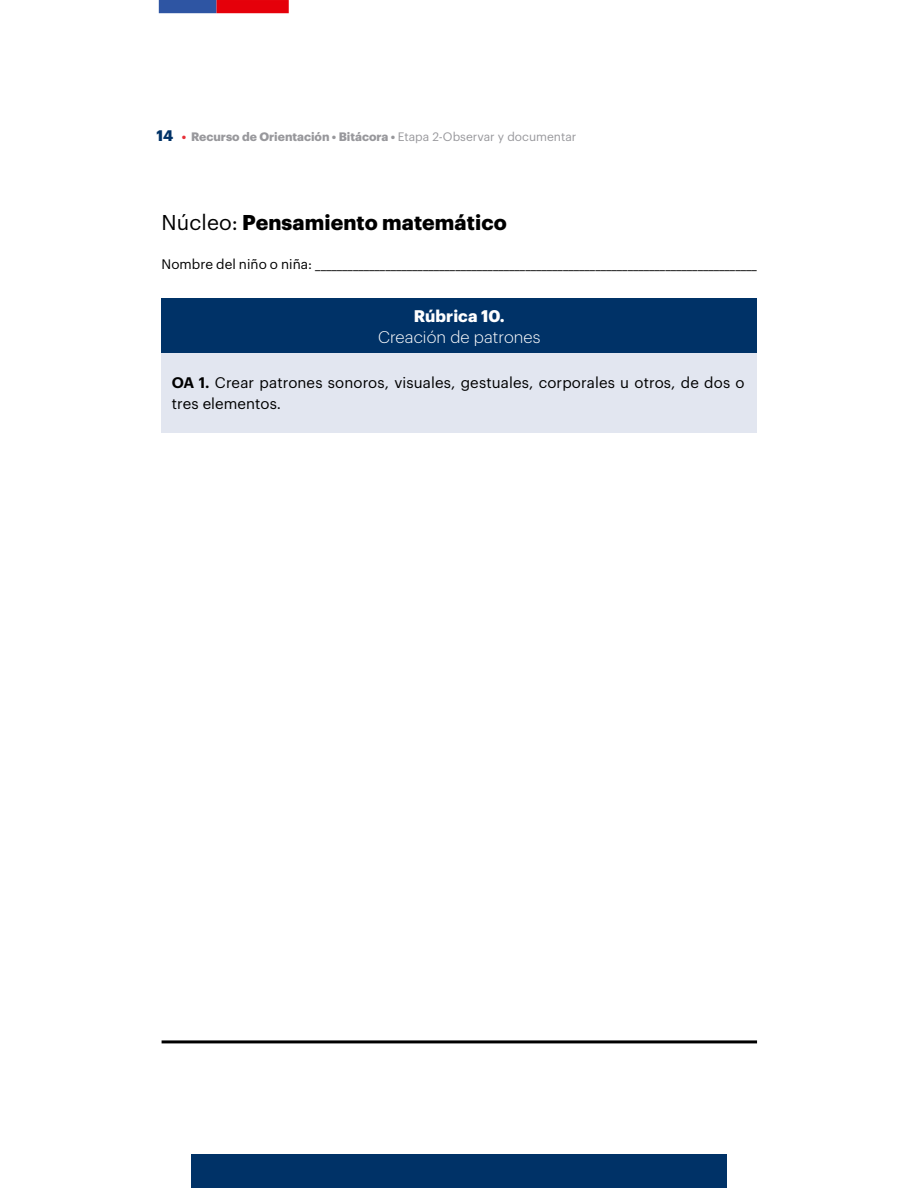
<style>
.page{position:relative;width:918px;height:1188px;background:#fff}
.page>*{position:absolute;margin:0;border:0;box-sizing:border-box;transform-origin:0 0}
.t1{font:700 21px "Graphik";letter-spacing:.005em;color:#000}
.t2{font:300 16.5px "Graphik";letter-spacing:.005em;color:#fff}
.t3{font:700 16.5px "Graphik";letter-spacing:.005em;color:#fff}
.t4{font:15px/21px "Graphik";letter-spacing:.01em;color:#000}
.t5{font:13.5px "Graphik";letter-spacing:.005em;color:#000}
.t6{font:700 12px "Graphik";color:#98989c}
.s1{font-size:15px;color:#003267}
.s2{color:#e73038}
.s3{font-weight:400}
.s4{font-weight:600}
</style>
<div class="page">
<div style="left:191px;top:1154px;width:536px;height:34px;background:#003267"></div>
<div style="left:159px;top:0;width:58px;height:13px;background:#2e55a3"></div>
<svg style="left:217px;top:0;width:72px;height:13px"></svg>
<div style="left:162px;top:298px;width:595px;height:55px;background:#003267"></div>
<div style="left:162px;top:353px;width:595px;height:79px;background:#e2e6f0"></div>
<hr style="left:162px;top:1040px;width:595px;height:3px;background:#000">
<p class="t6" style="left:157px;top:128px;width:421px"><span class="s1">14</span> <span class="s2">•</span> Recurso de Orientación • Bitácora • <span class="s3">Etapa 2-Observar y documentar</span></p>
<h1 class="t1" style="left:162px;top:206px;width:347px"><span class="s3">Núcleo:</span> Pensamiento matemático</h1>
<p class="t5" style="left:162px;top:254px;width:597px">Nombre del niño o niña: __________________________________________________________________________________</p>
<p class="t3" style="left:414px;top:303px;width:92px">Rúbrica 10.</p>
<p class="t2" style="left:378px;top:325px;width:164px">Creación de patrones</p>
<p class="t4" style="left:172px;top:371px;width:574px"><span class="s4">OA 1.</span> Crear patrones sonoros, visuales, gestuales, corporales u otros, de dos o tres elementos.</p>
</div>
